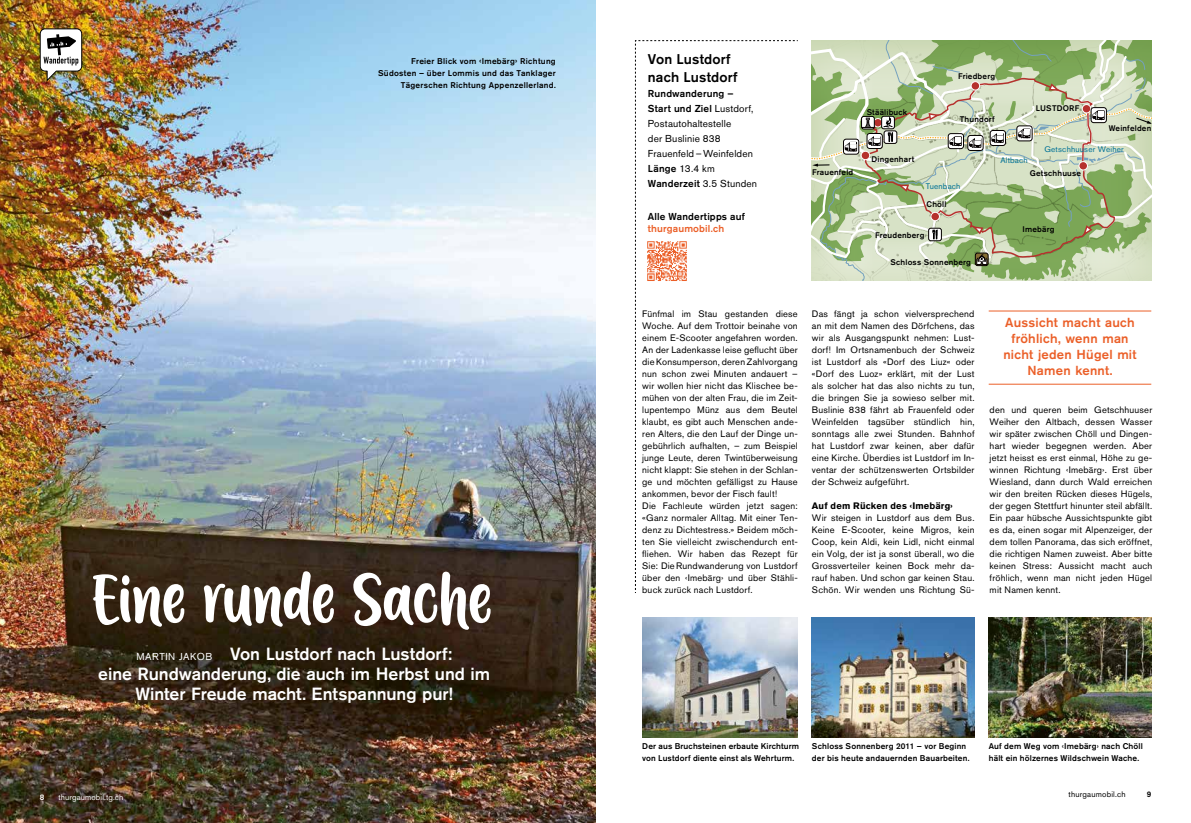
<style>
.page{position:relative;width:1191px;height:823px;background:#fff}
.page>*{position:absolute;margin:0;border:0;box-sizing:border-box;transform-origin:0 0}
.t1{font:63.8px "A Calling";letter-spacing:-.015em;color:#fff}
.t2{font:500 17.5px/20px "Akzidenz Grotesk BQ";letter-spacing:-.005em;color:#fff;text-align:center}
.t3{font:500 14px/18px "Akzidenz Grotesk BQ";letter-spacing:.01em;color:#000}
.t4{font:500 13px/16px "Akzidenz Grotesk BQ";letter-spacing:.02em;color:#eb5f28;text-align:center}
.t5{font:10px/15px "Akzidenz Grotesk BQ";letter-spacing:.015em;color:#000}
.t6{font:500 10px "Akzidenz Grotesk BQ";letter-spacing:.015em;color:#000}
.t7{font:500 10px "Akzidenz Grotesk BQ";letter-spacing:.015em;color:#eb5f28}
.t8{font:9.3px/12px "Akzidenz Grotesk BQ";letter-spacing:.02em;color:#000;text-align:justify}
.t9{font:700 9.3px "Akzidenz Grotesk BQ";letter-spacing:.015em;color:#000}
.t10{font:500 8.3px/12px "Akzidenz Grotesk BQ";letter-spacing:.02em;color:#000}
.t11{font:500 8.1px "Akzidenz Grotesk BQ";letter-spacing:.025em;color:#000}
.t12{font:8.1px "Akzidenz Grotesk BQ";letter-spacing:.02em;color:#007196}
.t13{font:8px "Akzidenz Grotesk BQ";letter-spacing:.015em;color:#fff}
.t14{font:8px "Akzidenz Grotesk BQ";letter-spacing:.025em;color:#000}
.t15{font:500 8px "Akzidenz Grotesk BQ";color:#000}
.t16{font:500 8px "Akzidenz Grotesk BQ";color:#fff}
.s1{font-size:9.3px}
.s2{font-weight:400;font-size:10px}
.s3{font-weight:500}
</style>
<div class="page">
<img style="left:0;top:0;width:595px;height:822px">
<hr style="left:988px;top:310px;width:163px;height:1px;background:#eb5f28">
<hr style="left:988px;top:383px;width:163px;height:1px;background:#eb5f28">
<img style="left:988px;top:617px;width:163px;height:119px">
<svg style="left:812px;top:40px;width:339px;height:240px;background:#b8c9a1"></svg>
<img style="left:812px;top:617px;width:162px;height:119px">
<img style="left:642px;top:617px;width:155px;height:119px">
<img style="left:39px;top:28px;width:44px;height:55px">
<svg style="left:635px;top:40px;width:163px;height:553px"></svg>
<img style="left:645px;top:239px;width:43px;height:43px">
<p class="t10" style="left:378px;top:55px;width:179px;text-align:right">Freier Blick vom <span class="s1">‹</span>Imebärg<span class="s1">›</span> Richtung<br>Südosten – über Lommis und das Tanklager<br>Tägerschen Richtung Appenzellerland.</p>
<h1 class="t1" style="left:91px;top:567px;width:403px">Eine runde Sache</h1>
<h2 class="t2" style="left:98px;top:642px;width:393px"><span class="s2">MARTIN JAKOB</span> Von Lustdorf nach Lustdorf:<br>eine Rundwanderung, die auch im Herbst und im<br>Winter Freude macht. Entspannung pur!</h2>
<p class="t16" style="left:40px;top:791px;width:6px">8</p>
<p class="t13" style="left:59px;top:791px;width:66px">thurgaumobil.tg.ch</p>
<h3 class="t3" style="left:648px;top:50px;width:91px">Von Lustdorf nach Lustdorf</h3>
<p class="t5" style="left:648px;top:86px;width:111px"><span class="s3">Rundwanderung –<br>Start und Ziel</span> Lustdorf,<br>Postautohaltestelle<br>der Buslinie 838<br>Frauenfeld–Weinfelden<br><span class="s3">Länge</span> 13.4 km<br><span class="s3">Wanderzeit</span> 3.5 Stunden</p>
<p class="t6" style="left:647px;top:210px;width:99px">Alle Wandertipps auf</p>
<p class="t7" style="left:647px;top:222px;width:78px">thurgaumobil.ch</p>
<p class="t11" style="left:812px;top:167px;width:43px">Frauenfeld</p>
<p class="t11" style="left:866px;top:107px;width:42px">Stäälibuck</p>
<p class="t11" style="left:871px;top:154px;width:44px">Dingenhart</p>
<p class="t11" style="left:958px;top:72px;width:38px">Friedberg</p>
<p class="t11" style="left:959px;top:114px;width:36px">Thundorf</p>
<p class="t12" style="left:1000px;top:155px;width:29px">Altbach</p>
<p class="t11" style="left:1035px;top:103px;width:45px">LUSTDORF</p>
<p class="t11" style="left:1108px;top:123px;width:44px">Weinfelden</p>
<p class="t12" style="left:1044px;top:144px;width:81px">Getschhuuser Weiher</p>
<p class="t12" style="left:925px;top:181px;width:36px">Tuenbach</p>
<p class="t11" style="left:926px;top:199px;width:21px">Chöll</p>
<p class="t11" style="left:1029px;top:168px;width:53px">Getschhuuse</p>
<p class="t11" style="left:875px;top:230px;width:51px">Freudenberg</p>
<p class="t11" style="left:890px;top:257px;width:82px">Schloss Sonnenberg</p>
<p class="t11" style="left:1022px;top:224px;width:33px">Imebärg</p>
<p class="t8" style="left:642px;top:307px;width:157px;text-align:left">Fünfmal im Stau gestanden diese Woche. Auf dem Trottoir beinahe von einem E-Scooter angefahren worden.<br>An der Ladenkasse leise geflucht über die Konsumperson, deren Zahlvorgang nun schon zwei Minuten andauert – wir wollen hier nicht das Klischee be&shy;mühen von der alten Frau, die im Zeit&shy;lupentempo Münz aus dem Beutel klaubt, es gibt auch Menschen ande&shy;ren Alters, die den Lauf der Dinge un&shy;gebührlich aufhalten, – zum Beispiel junge Leute, deren Twintüberweisung nicht klappt: Sie stehen in der Schlan&shy;ge und möchten gefälligst zu Hause ankommen, bevor der Fisch fault!<br>Die Fachleute würden jetzt sagen: «Ganz normaler Alltag. Mit einer Ten&shy;denz zu Dichtestress.» Beidem möch&shy;ten Sie vielleicht zwischendurch ent&shy;fliehen. Wir haben das Rezept für Sie: DieRundwanderung von Lustdorf über den ‹Imebärg› und über Stähli&shy;buck zurück nach Lustdorf.</p>
<p class="t8" style="left:812px;top:307px;width:164px">Das fängt ja schon vielversprechend an mit dem Namen des Dörfchens, das wir als Ausgangspunkt nehmen: Lust&shy;dorf! Im Ortsnamenbuch der Schweiz ist Lustdorf als «Dorf des Liuz« oder «Dorf des Luoz» erklärt, mit der Lust als solcher hat das also nichts zu tun, die bringen Sie ja sowieso selber mit.<br>Buslinie 838 fährt ab Frauenfeld oder Weinfelden tagsüber stündlich hin, sonntags alle zwei Stunden. Bahnhof hat Lustdorf zwar keinen, aber dafür eine Kirche. Überdies ist Lustdorf im In&shy;ventar der schützenswerten Ortsbilder der Schweiz aufgeführt.</p>
<p class="t9" style="left:812px;top:500px;width:142px">Auf dem Rücken des ‹Imebärg›</p>
<p class="t8" style="left:812px;top:511px;width:164px">Wir steigen in Lustdorf aus dem Bus.<br>Keine E-Scooter, keine Migros, kein Coop, kein Aldi, kein Lidl, nicht einmal ein Volg, der ist ja sonst überall, wo die Grossverteiler keinen Bock mehr da&shy;rauf haben. Und schon gar keinen Stau.<br>Schön. Wir wenden uns Richtung Sü-</p>
<h3 class="t4" style="left:1003px;top:314px;width:135px">Aussicht macht auch fröhlich, wenn man nicht jeden Hügel mit<br>Namen kennt.</h3>
<p class="t8" style="left:989px;top:403px;width:164px">den und queren beim Getschhuuser Weiher den Altbach, dessen Wasser wir später zwischen Chöll und Dingen&shy;hart wieder begegnen werden. Aber jetzt heisst es erst einmal, Höhe zu ge&shy;winnen Richtung ‹Imebärg›. Erst über Wiesland, dann durch Wald erreichen wir den breiten Rücken dieses Hügels, der gegen Stettfurt hinunter steil abfällt.<br>Ein paar hübsche Aussichtspunkte gibt es da, einen sogar mit Alpenzeiger, der dem tollen Panorama, das sich eröffnet, die richtigen Namen zuweist. Aber bitte keinen Stress: Aussicht macht auch fröhlich, wenn man nicht jeden Hügel mit Namen kennt.</p>
<p class="t10" style="left:642px;top:739px;width:158px">Der aus Bruchsteinen erbaute Kirchturm von Lustdorf diente einst als Wehrturm.</p>
<p class="t10" style="left:812px;top:739px;width:159px">Schloss Sonnenberg 2011 – vor Beginn der bis heute andauernden Bauarbeiten.</p>
<p class="t10" style="left:988px;top:739px;width:156px">Auf dem Weg vom ‹Imebärg› nach Chöll hält ein hölzernes Wildschwein Wache.</p>
<p class="t14" style="left:1068px;top:789px;width:59px">thurgaumobil.ch</p>
<p class="t15" style="left:1146px;top:789px;width:6px">9</p>
</div>
